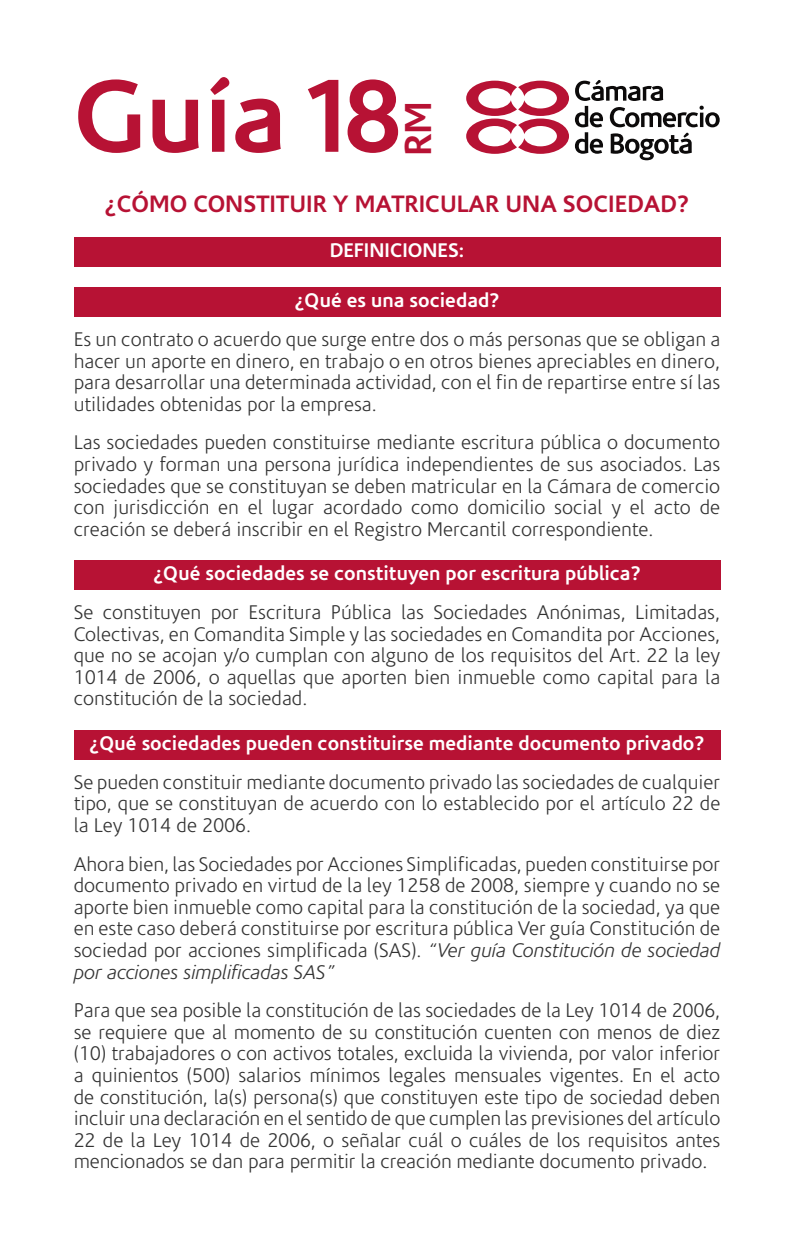
<style>
.page{position:relative;width:794px;height:1248px;background:#fff}
.page>*{position:absolute;margin:0;border:0;box-sizing:border-box;transform-origin:0 0}
.t1{font:700 104px "Corisande";letter-spacing:-.01em;color:#b71234}
.t2{font:700 38px "Corisande";color:#b71234}
.Título_principal{font:700 24px "Corisande";color:#b71234}
.t3{font:300 20px/21.6px "Corisande";color:#333;text-align:justify}
.Título_nivel_1{font:700 20px "Corisande";color:#fff}
.s1{font-style:italic}
</style>
<div class="page">
<svg style="left:575px;top:80px;width:144px;height:80px"></svg>
<svg style="left:466px;top:81px;width:103px;height:73px"></svg>
<div style="left:74px;top:237px;width:646px;height:29px;background:#b71234"></div>
<div style="left:74px;top:288px;width:646px;height:29px;background:#b71234"></div>
<div style="left:74px;top:561px;width:646px;height:29px;background:#b71234"></div>
<div style="left:74px;top:730px;width:646px;height:29px;background:#b71234"></div>
<h1 class="t1" style="left:74px;top:56px;width:329px">Guía 18</h1>
<h2 class="t2" style="left:396px;top:156px;width:57px;rotate:-90deg">RM</h2>
<p class="Título_principal" style="left:105px;top:190px;width:585px">¿CÓMO CONSTITUIR Y MATRICULAR UNA SOCIEDAD?</p>
<p class="Título_nivel_1" style="left:330px;top:238px;width:136px">DEFINICIONES:</p>
<p class="Título_nivel_1" style="left:295px;top:289px;width:206px">¿Qué es una sociedad?</p>
<p class="t3" style="left:74px;top:329px;width:648px">Es un contrato o acuerdo que surge entre dos o más personas que se obligan a hacer un aporte en dinero, en trabajo o en otros bienes apreciables en dinero, para desarrollar una determinada actividad, con el fin de repartirse entre sí las utilidades obtenidas por la empresa.</p>
<p class="t3" style="left:74px;top:432px;width:648px">Las sociedades pueden constituirse mediante escritura pública o documento privado y forman una persona jurídica independientes de sus asociados. Las sociedades que se constituyan se deben matricular en la Cámara de comercio con jurisdicción en el lugar acordado como domicilio social y el acto de creación se deberá inscribir en el Registro Mercantil correspondiente.</p>
<p class="Título_nivel_1" style="left:153px;top:562px;width:488px">¿Qué sociedades se constituyen por escritura pública?</p>
<p class="t3" style="left:74px;top:602px;width:648px">Se constituyen por Escritura Pública las Sociedades Anónimas, Limitadas, Colectivas, en Comandita Simple y las sociedades en Comandita por Acciones, que no se acojan y/o cumplan con alguno de los requisitos del Art. 22 la ley 1014 de 2006, o aquellas que aporten bien inmueble como capital para la constitución de la sociedad.</p>
<p class="Título_nivel_1" style="left:90px;top:731px;width:616px">¿Qué sociedades pueden constituirse mediante documento privado?</p>
<p class="t3" style="left:74px;top:771px;width:648px">Se pueden constituir mediante documento privado las sociedades de cualquier tipo, que se constituyan de acuerdo con lo establecido por el artículo 22 de la Ley 1014 de 2006.</p>
<p class="t3" style="left:74px;top:853px;width:648px">Ahora bien, las Sociedades por Acciones Simplificadas, pueden constituirse por documento privado en virtud de la ley 1258 de 2008, siempre y cuando no se aporte bien inmueble como capital para la constitución de la sociedad, ya que en este caso deberá constituirse por escritura pública Ver guía Constitución de sociedad por acciones simplificada (SAS). <span class="s1">“Ver guía Constitución de sociedad por acciones simplificadas SAS”</span></p>
<p class="t3" style="left:74px;top:1000px;width:648px">Para que sea posible la constitución de las sociedades de la Ley 1014 de 2006, se requiere que al momento de su constitución cuenten con menos de diez (10) trabajadores o con activos totales, excluida la vivienda, por valor inferior a quinientos (500) salarios mínimos legales mensuales vigentes. En el acto de constitución, la(s) persona(s) que constituyen este tipo de sociedad deben incluir una declaración en el sentido de que cumplen las previsiones del artículo 22 de la Ley 1014 de 2006, o señalar cuál o cuáles de los requisitos antes mencionados se dan para permitir la creación mediante documento privado.</p>
</div>
